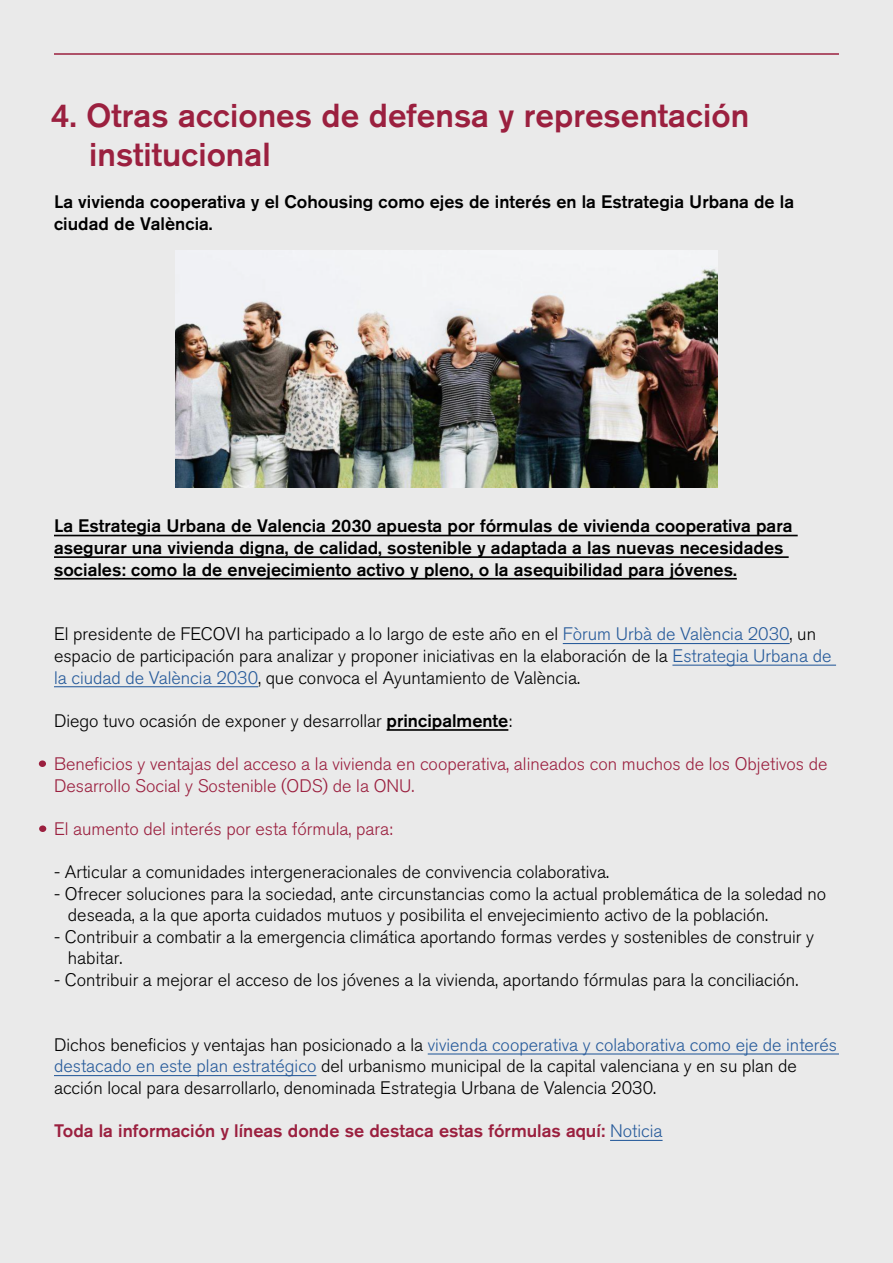
<style>
.page{position:relative;width:893px;height:1263px;background:#eaeaea}
.page>*{position:absolute;margin:0;border:0;box-sizing:border-box;transform-origin:0 0}
.t1{font:500 33px/39.6px "Akzidenz Grotesk BQ";color:#9b203f}
.t2{font:300 18px/21.6px "Akzidenz Grotesk BQ";color:#000}
.t3{font:500 18px/21.6px "Akzidenz Grotesk BQ";color:#000}
.t4{font:300 18px/21.6px "Akzidenz Grotesk BQ";color:#9b203f}
.t5{font:500 18px "Akzidenz Grotesk BQ";color:#9b203f}
.s1{color:#275b9b}
.s2{font-weight:500}
.s3{font-weight:300;color:#275b9b}
</style>
<div class="page">
<hr style="left:54px;top:535px;width:744px;height:1px;background:#000">
<hr style="left:54px;top:556px;width:735px;height:2px;background:#000">
<hr style="left:54px;top:578px;width:683px;height:1px;background:#000">
<hr style="left:563px;top:643px;width:227px;height:1px;background:#275b9b">
<hr style="left:672px;top:665px;width:164px;height:1px;background:#275b9b">
<hr style="left:54px;top:686px;width:204px;height:1px;background:#275b9b">
<hr style="left:387px;top:729px;width:121px;height:2px;background:#000">
<hr style="left:428px;top:1053px;width:411px;height:1px;background:#275b9b">
<hr style="left:54px;top:1075px;width:262px;height:1px;background:#275b9b">
<hr style="left:610px;top:1140px;width:53px;height:1px;background:#275b9b">
<img style="left:175px;top:251px;width:543px;height:236px">
<div style="left:39px;top:760px;width:7px;height:7px;background:#9b203f;border-radius:50%"></div>
<div style="left:39px;top:825px;width:7px;height:7px;background:#9b203f;border-radius:50%"></div>
<hr style="left:54px;top:53px;width:785px;height:2px;background:#9b203f">
<h1 class="t1" style="left:89px;top:95px;width:661px;text-indent:-38px">4. Otras acciones de defensa y representación institucional</h1>
<p class="t3" style="left:54px;top:191px;width:742px">La vivienda cooperativa y el Cohousing como ejes de interés en la Estrategia Urbana de la ciudad de València.</p>
<p class="t3" style="left:54px;top:515px;width:740px">La Estrategia Urbana de Valencia 2030 apuesta por fórmulas de vivienda cooperativa para asegurar una vivienda digna, de calidad, sostenible y adaptada a las nuevas necesidades sociales: como la de envejecimiento activo y pleno, o la asequibilidad para jóvenes.</p>
<p class="t2" style="left:54px;top:624px;width:779px">El presidente de FECOVI ha participado a lo largo de este año en el <span class="s1">Fòrum Urbà de València 2030</span>, un espacio de participación para analizar y proponer iniciativas en la elaboración de la <span class="s1">Estrategia Urbana de la ciudad de València 2030</span>, que convoca el Ayuntamiento de València.</p>
<p class="t2" style="left:54px;top:710px;width:460px">Diego tuvo ocasión de exponer y desarrollar <span class="s2">principalmente</span>:</p>
<p class="t4" style="left:54px;top:753px;width:775px">Beneficios y ventajas del acceso a la vivienda en cooperativa, alineados con muchos de los Objetivos de<br>Desarrollo Social y Sostenible (ODS) de la ONU.</p>
<p class="t4" style="left:54px;top:818px;width:340px">El aumento del interés por esta fórmula, para:</p>
<p class="t2" style="left:54px;top:861px;width:557px">- Articular a comunidades intergeneracionales de convivencia colaborativa.</p>
<p class="t2" style="left:68px;top:883px;width:760px;text-indent:-14px">- Ofrecer soluciones para la sociedad, ante circunstancias como la actual problemática de la soledad no deseada, a la que aporta cuidados mutuos y posibilita el envejecimiento activo de la población.</p>
<p class="t2" style="left:68px;top:926px;width:747px;text-indent:-14px">- Contribuir a combatir a la emergencia climática aportando formas verdes y sostenibles de construir y habitar.</p>
<p class="t2" style="left:54px;top:969px;width:746px">- Contribuir a mejorar el acceso de los jóvenes a la vivienda, aportando fórmulas para la conciliación.</p>
<p class="t2" style="left:54px;top:1034px;width:785px">Dichos beneficios y ventajas han posicionado a la <span class="s1">vivienda cooperativa y colaborativa como eje de interés destacado en este plan estratégico</span> del urbanismo municipal de la capital valenciana y en su plan de acción local para desarrollarlo, denominada Estrategia Urbana de Valencia 2030.</p>
<p class="t5" style="left:54px;top:1120px;width:610px">Toda la información y líneas donde se destaca estas fórmulas aquí: <span class="s3">Noticia</span></p>
</div>
